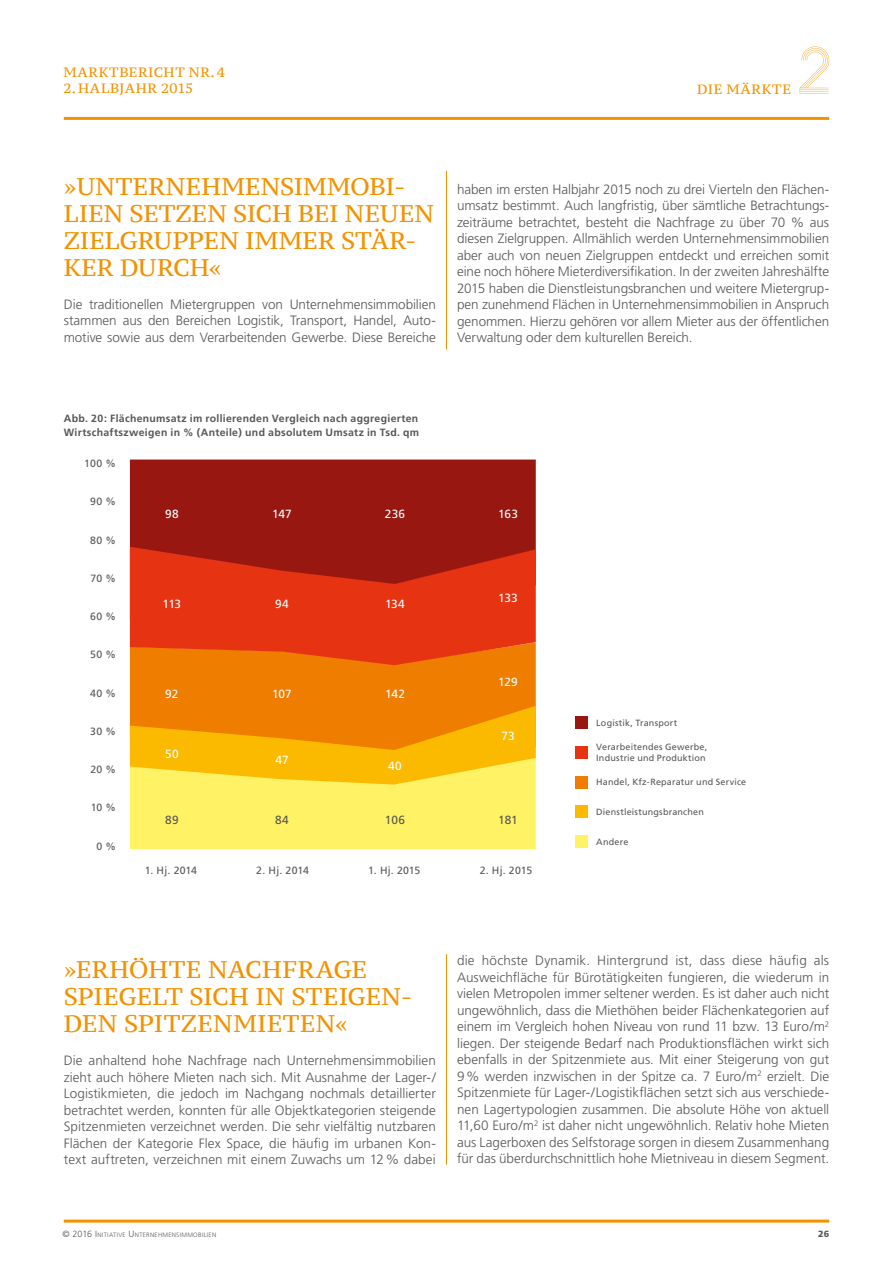
<style>
.page{position:relative;width:893px;height:1263px;background:#fff}
.page>*{position:absolute;margin:0;border:0;box-sizing:border-box;transform-origin:0 0}
.t1{font:24px/27px "PT Serif Caption";letter-spacing:.005em;color:#f39200}
.t2{font:300 13.5px/16.5px "Frutiger";letter-spacing:-.005em;color:#575756;text-align:justify}
.t3{font:13.5px "PT Serif Caption";letter-spacing:.05em;color:#f39200}
.t4{font:13.5px "PT Serif Caption";letter-spacing:.03em;color:#f39200}
.t5{font:11.85px "Frutiger";letter-spacing:.01em;color:#fff}
.t6{font:11.85px "Frutiger";letter-spacing:.015em;color:#575756}
.t7{font:700 10.5px/13.5px "Frutiger";letter-spacing:.03em;color:#575756}
.t8{font:10.5px "Frutiger";letter-spacing:.025em;color:#575756}
.t9{font:9px/10.5px "Frutiger";letter-spacing:.02em;color:#575756}
.t10{font:900 9px "Frutiger";color:#575756}
.t11{font:300 6.3px "Frutiger";letter-spacing:.05em;color:#575756}
.s1{font-size:9px}
</style>
<div class="page">
<hr style="left:64px;top:1219px;width:765px;height:3px;background:#f39200">
<hr style="left:64px;top:117px;width:765px;height:3px;background:#f39200">
<svg style="left:800px;top:46px;width:29px;height:48px"></svg>
<hr style="left:446px;top:171px;width:1px;height:178px;background:#f39200">
<hr style="left:446px;top:954px;width:1px;height:210px;background:#f39200">
<div style="left:575px;top:716px;width:13px;height:13px;background:#981711"></div>
<div style="left:575px;top:805px;width:13px;height:13px;background:#fbba00"></div>
<div style="left:575px;top:746px;width:13px;height:13px;background:#e63312"></div>
<div style="left:575px;top:835px;width:13px;height:13px;background:#fff265"></div>
<div style="left:575px;top:776px;width:13px;height:12px;background:#ef7d00"></div>
<div style="left:130px;top:459px;width:406px;height:88px;background:#981711"></div>
<div style="left:130px;top:665px;width:406px;height:41px;background:#ef7d00"></div>
<svg style="left:130px;top:547px;width:406px;height:118px;fill:#e63312"></svg>
<svg style="left:130px;top:706px;width:406px;height:143px"></svg>
<p class="t3" style="left:63px;top:63px;width:163px">MARKTBERICHT NR.4</p>
<p class="t4" style="left:63px;top:80px;width:132px">2. HALBJAHR 2015</p>
<p class="t3" style="left:697px;top:80px;width:95px">DIE MÄRKTE</p>
<h1 class="t1" style="left:64px;top:173px;width:368px">»UNTERNEHMENSIMMOBI-<br>LIEN SETZEN SICH BEI NEUEN<br>ZIELGRUPPEN IMMER STÄR-<br>KER DURCH«</h1>
<p class="t2" style="left:64px;top:296px;width:374px">Die traditionellen Mietergruppen von Unternehmensimmobilien stammen aus den Bereichen Logistik, Transport, Handel, Auto&shy;motive sowie aus dem Verarbeitenden Gewerbe. Diese Bereiche</p>
<p class="t2" style="left:457px;top:181px;width:374px">haben im ersten Halbjahr 2015 noch zu drei Vierteln den Flächen&shy;umsatz bestimmt. Auch langfristig, über sämtliche Betrachtungs&shy;zeiträume betrachtet, besteht die Nachfrage zu über 70 % aus diesen Zielgruppen. Allmählich werden Unternehmensimmobilien aber auch von neuen Zielgruppen entdeckt und erreichen somit eine noch höhere Mieterdiversifikation. In der zweiten Jahreshälfte 2015 haben die Dienstleistungsbranchen und weitere Mietergrup&shy;pen zunehmend Flächen in Unternehmensimmobilien in Anspruch genommen. Hierzu gehören vor allem Mieter aus der öffentlichen Verwaltung oder dem kulturellen Bereich.</p>
<p class="t7" style="left:64px;top:412px;width:357px">Abb. 20: Flächenumsatz im rollierenden Vergleich nach aggregierten<br>Wirtschaftszweigen in % (Anteile) und absolutem Umsatz in Tsd. qm</p>
<p class="t8" style="left:84px;top:457px;width:33px">100 %</p>
<p class="t8" style="left:90px;top:495px;width:27px">90 %</p>
<p class="t8" style="left:90px;top:534px;width:27px">80 %</p>
<p class="t8" style="left:91px;top:572px;width:27px">70 %</p>
<p class="t8" style="left:90px;top:610px;width:27px">60 %</p>
<p class="t8" style="left:90px;top:648px;width:27px">50 %</p>
<p class="t8" style="left:90px;top:687px;width:27px">40 %</p>
<p class="t8" style="left:90px;top:725px;width:27px">30 %</p>
<p class="t8" style="left:90px;top:763px;width:27px">20 %</p>
<p class="t8" style="left:91px;top:801px;width:27px">10 %</p>
<p class="t8" style="left:96px;top:840px;width:21px">0 %</p>
<p class="t5" style="left:165px;top:507px;width:15px">98</p>
<p class="t5" style="left:163px;top:597px;width:20px">113</p>
<p class="t5" style="left:165px;top:687px;width:15px">92</p>
<p class="t5" style="left:165px;top:747px;width:15px">50</p>
<p class="t6" style="left:165px;top:813px;width:15px">89</p>
<p class="t5" style="left:272px;top:507px;width:21px">147</p>
<p class="t5" style="left:275px;top:597px;width:15px">94</p>
<p class="t5" style="left:272px;top:687px;width:21px">107</p>
<p class="t5" style="left:275px;top:753px;width:15px">47</p>
<p class="t6" style="left:275px;top:813px;width:15px">84</p>
<p class="t5" style="left:385px;top:507px;width:22px">236</p>
<p class="t5" style="left:385px;top:597px;width:21px">134</p>
<p class="t5" style="left:385px;top:687px;width:21px">142</p>
<p class="t5" style="left:388px;top:759px;width:15px">40</p>
<p class="t6" style="left:385px;top:813px;width:22px">106</p>
<p class="t5" style="left:498px;top:507px;width:21px">163</p>
<p class="t5" style="left:498px;top:591px;width:21px">133</p>
<p class="t5" style="left:498px;top:675px;width:21px">129</p>
<p class="t5" style="left:501px;top:729px;width:15px">73</p>
<p class="t6" style="left:498px;top:813px;width:21px">181</p>
<p class="t9" style="left:596px;top:717px;width:83px">Logistik, Transport</p>
<p class="t9" style="left:596px;top:742px;width:112px">Verarbeitendes Gewerbe,<br>Industrie und Produktion</p>
<p class="t9" style="left:596px;top:777px;width:151px">Handel, Kfz-Reparatur und Service</p>
<p class="t9" style="left:596px;top:807px;width:109px">Dienstleistungsbranchen</p>
<p class="t9" style="left:596px;top:837px;width:34px">Andere</p>
<p class="t8" style="left:145px;top:864px;width:54px">1. Hj. 2014</p>
<p class="t8" style="left:256px;top:864px;width:54px">2. Hj. 2014</p>
<p class="t8" style="left:368px;top:864px;width:54px">1. Hj. 2015</p>
<p class="t8" style="left:480px;top:864px;width:54px">2. Hj. 2015</p>
<h1 class="t1" style="left:64px;top:956px;width:350px">»ERHÖHTE NACHFRAGE<br>SPIEGELT SICH IN STEIGEN-<br>DEN SPITZENMIETEN«</h1>
<p class="t2" style="left:64px;top:1052px;width:374px">Die anhaltend hohe Nachfrage nach Unternehmensimmobilien zieht auch höhere Mieten nach sich. Mit Ausnahme der Lager-/ Logistikmieten, die jedoch im Nachgang nochmals detaillierter betrachtet werden, konnten für alle Objektkategorien steigende Spitzenmieten verzeichnet werden. Die sehr vielfältig nutzbaren Flächen der Kategorie Flex Space, die häufig im urbanen Kon&shy;text auftreten, verzeichnen mit einem Zuwachs um 12% dabei</p>
<p class="t2" style="left:457px;top:952px;width:374px">die höchste Dynamik. Hintergrund ist, dass diese häufig als Ausweichfläche für Bürotätigkeiten fungieren, die wiederum in vielen Metropolen immer seltener werden. Es ist daher auch nicht ungewöhnlich, dass die Miethöhen beider Flächenkategorien auf einem im Vergleich hohen Niveau von rund 11 bzw. 13 Euro/m<sup>2 </sup>liegen. Der steigende Bedarf nach Produktionsflächen wirkt sich ebenfalls in der Spitzenmiete aus. Mit einer Steigerung von gut 9% werden inzwischen in der Spitze ca. 7 Euro/m<sup>2</sup> erzielt. Die Spitzenmiete für Lager-/Logistikflächen setzt sich aus verschiede&shy;nen Lagertypologien zusammen. Die absolute Höhe von aktuell 11,60 Euro/m<sup>2</sup> ist daher nicht ungewöhnlich. Relativ hohe Mieten aus Lagerboxen des Selfstorage sorgen in diesem Zusammenhang für das überdurchschnittlich hohe Mietniveau in diesem Segment.</p>
<p class="t11" style="left:63px;top:1231px;width:155px"><span class="s1">© 2016</span> <span class="s1">I</span>NITIATIVE <span class="s1">U</span>NTERNEHMENSIMMOBI LIEN</p>
<p class="t10" style="left:818px;top:1229px;width:13px">26</p>
</div>
